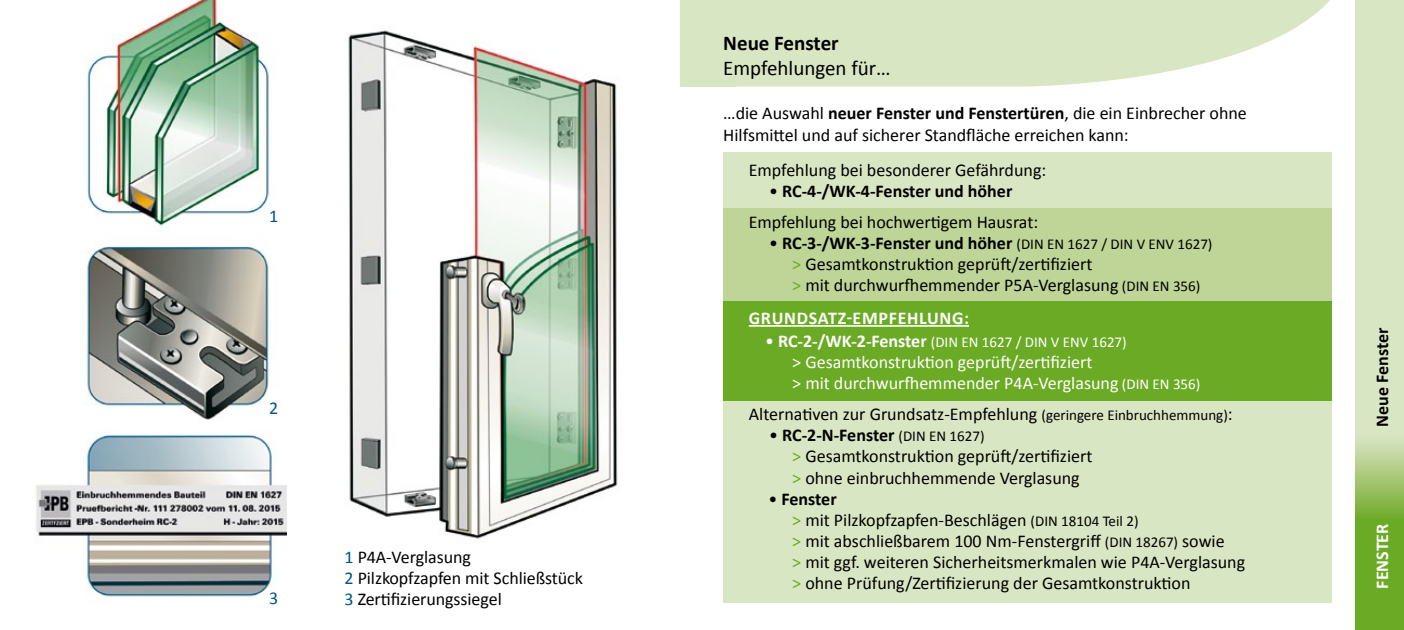
<style>
.page{position:relative;width:1404px;height:630px;background:#fff}
.page>*{position:absolute;margin:0;border:0;box-sizing:border-box;transform-origin:0 0}
.t1{font:21px "Calibri";color:#000}
.t2{font:700 21px "Calibri";color:#000}
.t3{font:18px/21px "Calibri";color:#000}
.t4{font:18px/21px "Calibri";color:#fff}
.t5{font:700 18px "Calibri";letter-spacing:.04em;color:#fff}
.t6{font:700 18px "Calibri";color:#000}
.t7{font:700 18px "Calibri";color:#fff}
.t8{font:18px "Calibri";color:#00538c}
.t9{font:15px "Calibri";color:#fff}
.s1{color:#00538c}
.s2{font-weight:700}
.s3{font-size:15px}
.s4{color:#6baa24}
.s5{font-size:18px}
.s6{font-weight:700;font-size:18px}
</style>
<div class="page">
<div style="left:680px;top:0;width:55px;height:86px;background:#d9e6c3"></div>
<svg style="left:735px;top:0;width:595px;height:86px;background:#dee9cb"></svg>
<img style="left:36px;top:0;width:251px;height:597px">
<div style="left:723px;top:152px;width:608px;height:450px;background:#d9e6c3"></div>
<div style="left:723px;top:208px;width:608px;height:102px;background:#bed597"></div>
<div style="left:1354px;top:0;width:49px;height:482px;background:#d9e6c3"></div>
<div style="left:1354px;top:459px;width:49px;height:170px;background:#6baa24"></div>
<div style="left:723px;top:301px;width:608px;height:100px;background:#6baa24"></div>
<img style="left:348px;top:30px;width:270px;height:509px">
<hr style="left:748px;top:325px;width:220px;height:1px;background:#fff">
<img style="left:44px;top:234px;width:242px;height:187px">
<div style="left:1354px;top:434px;width:49px;height:85px;background:linear-gradient(to bottom,#dee6c7,#73ab2b)"></div>
<p class="t8" style="left:269px;top:205px;width:11px">1</p>
<p class="t8" style="left:269px;top:396px;width:11px">2</p>
<p class="t8" style="left:269px;top:586px;width:11px">3</p>
<p class="t3" style="left:344px;top:546px;width:240px"><span class="s1">1</span> P4A-Verglasung<br><span class="s1">2</span> Pilzkopfzapfen mit Schließstück<br><span class="s1">3</span> Zertifizierungssiegel</p>
<p class="t2" style="left:723px;top:29px;width:117px">Neue Fenster</p>
<p class="t1" style="left:723px;top:55px;width:169px">Empfehlungen für…</p>
<p class="t3" style="left:723px;top:101px;width:525px;line-height:22.5px">…die Auswahl <span class="s2">neuer Fenster und Fenstertüren</span>, die ein Einbrecher ohne<br>Hilfsmittel und auf sicherer Standfläche erreichen kann:</p>
<p class="t3" style="left:748px;top:159px;width:299px">Empfehlung bei besonderer Gefährdung:</p>
<p class="t3" style="left:748px;top:175px;width:291px;line-height:31.5px;text-align:center">• <span class="s2">RC-4-/WK-4-Fenster und höher<br></span>Empfehlung bei hochwertigem Hausrat:</p>
<p class="t3" style="left:792px;top:233px;width:421px;text-indent:-23px">• <span class="s2">RC-3-/WK-3-Fenster und höher</span> <span class="s3">(DIN EN 1627 / DIN V ENV 1627) </span><span class="s4">&gt;</span> Gesamtkonstruktion geprüft/zertifiziert<br><span class="s4">&gt;</span> mit durchwurfhemmender P5A-Verglasung <span class="s3">(DIN EN 356)</span></p>
<p class="t5" style="left:748px;top:307px;width:222px">Grundsatz-Empfehlung:</p>
<p class="t9" style="left:765px;top:332px;width:363px"><span class="s5">•</span> <span class="s6">RC-2-/WK-2-Fenster</span> (DIN EN 1627 / DIN V ENV 1627)</p>
<p class="t4" style="left:792px;top:351px;width:409px">&gt; Gesamtkonstruktion geprüft/zertifiziert<br>&gt; mit durchwurfhemmender P4A-Verglasung <span class="s3">(DIN EN 356)</span></p>
<p class="t3" style="left:748px;top:404px;width:485px">Alternativen zur Grundsatz-Empfehlung <span class="s3">(geringere Einbruchhemmung)</span>:</p>
<p class="t3" style="left:792px;top:425px;width:302px;text-indent:-23px">• <span class="s2">RC-2-N-Fenster</span> <span class="s3">(DIN EN 1627)<br></span><span class="s4">&gt;</span> Gesamtkonstruktion geprüft/zertifiziert <span class="s4">&gt;</span> ohne einbruchhemmende Verglasung</p>
<p class="t3" style="left:792px;top:488px;width:454px;text-indent:-24px">• <span class="s2">Fenster<br></span><span class="s4">&gt;</span> mit Pilzkopfzapfen-Beschlägen <span class="s3">(DIN 18104 Teil 2)<br></span><span class="s4">&gt;</span> mit abschließbarem 100 Nm-Fenstergriff <span class="s3">(DIN 18267)</span> sowie<br><span class="s4">&gt;</span> mit ggf. weiteren Sicherheitsmerkmalen wie P4A-Verglasung <span class="s4">&gt;</span> ohne Prüfung/Zertifizierung der Gesamtkonstruktion</p>
<p class="t6" style="left:1370px;top:426px;width:100px;rotate:-90deg">Neue Fenster</p>
<p class="t7" style="left:1370px;top:588px;width:67px;rotate:-90deg">FENSTER</p>
</div>
